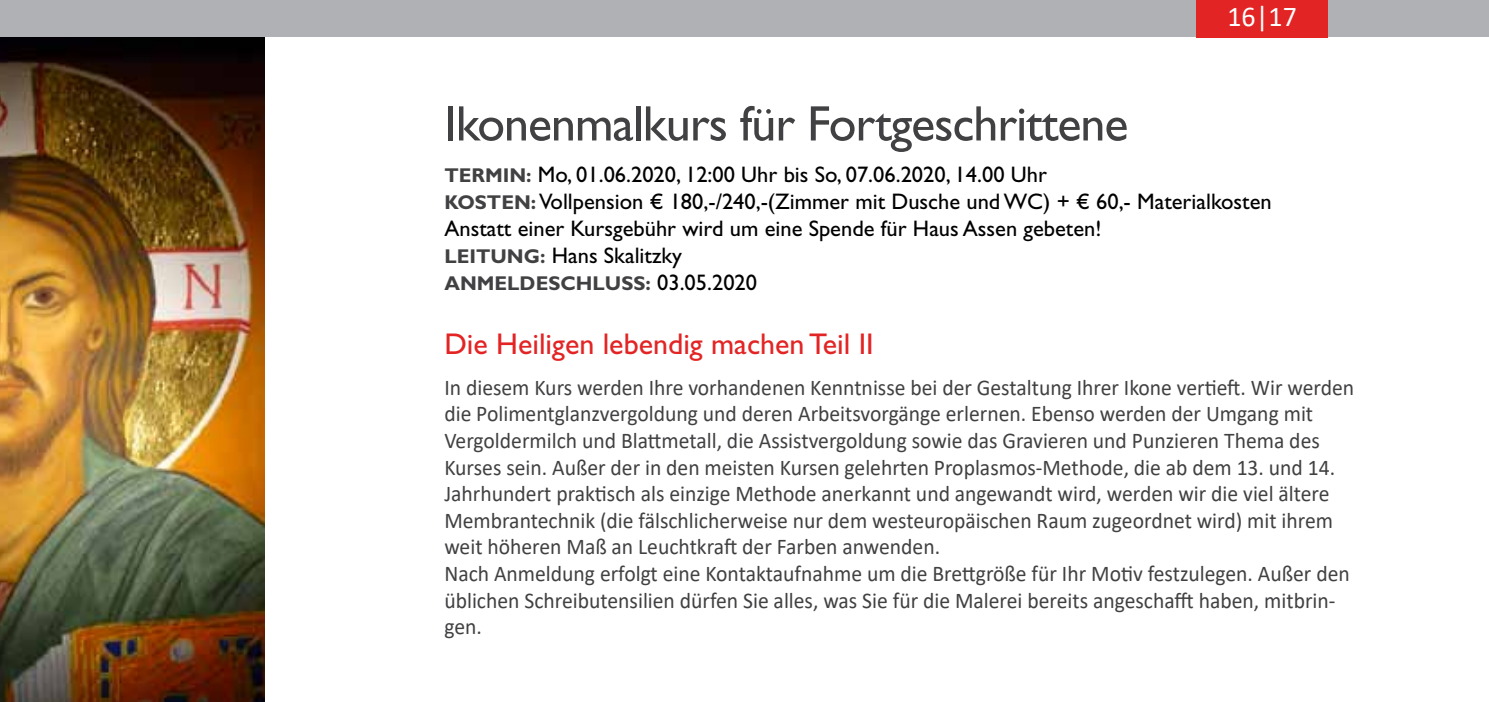
<style>
.page{position:relative;width:1489px;height:702px;background:#fff}
.page>*{position:absolute;margin:0;border:0;box-sizing:border-box;transform-origin:0 0}
.t1{font:50px "Gill Sans Std";letter-spacing:-.02em;color:#414042}
.t2{font:30px "Gill Sans Std";color:#e32424}
.t3{font:28.75px "Calibri";color:#fff}
.t4{font:22.5px/26.5px "Calibri";color:#414042;scale:.96 1}
.t5{font:22.5px/27px "Gill Sans Std";color:#000}
.t6{font:700 20px "Gill Sans Std";color:#414042}
.s1{font-weight:700;font-size:20px;color:#414042}
.s2{font-weight:400;font-size:22.5px;color:#000}
</style>
<div class="page">
<div style="left:0;top:0;width:1488px;height:37px;background:#afb1b4"></div>
<div style="left:1196px;top:0;width:131px;height:37px;background:#e32424"></div>
<img style="left:0;top:37px;width:265px;height:665px">
<p class="t3" style="left:1227px;top:-3px;width:71px">16|17</p>
<h1 class="t1" style="left:444px;top:95px;width:685px">Ikonenmalkurs für Fortgeschrittene</h1>
<p class="t5" style="left:444px;top:161px;width:828px"><span class="s1">TERM IN:</span> Mo, 01.06.2020, 12:00 Uhr bis So, 07.06.2020, 14.00 Uhr<br><span class="s1">KOSTEN:</span> Vollpension € 180,-/240,-(Zimmer mit Dusche und WC) + € 60,- Materialkosten Anstatt einer Kursgebühr wird um eine Spende für Haus Assen gebeten!<br><span class="s1">LEITUNG:</span> Hans Skalitzky</p>
<p class="t6" style="left:444px;top:271px;width:314px">ANMELDESCHLUSS: <span class="s2">03.05.2020</span></p>
<h2 class="t2" style="left:444px;top:327px;width:431px">Die Heiligen lebendig machen Teil II</h2>
<p class="t4" style="left:444px;top:373px;width:949px">In diesem Kurs werden Ihre vorhandenen Kenntnisse bei der Gestaltung Ihrer Ikone vertieft. Wir werden die Polimentglanzvergoldung und deren Arbeitsvorgänge erlernen. Ebenso werden der Umgang mit Vergoldermilch und Blattmetall, die Assistvergoldung sowie das Gravieren und Punzieren Thema des Kurses sein. Außer der in den meisten Kursen gelehrten Proplasmos-Methode, die ab dem 13. und 14.<br>Jahrhundert praktisch als einzige Methode anerkannt und angewandt wird, werden wir die viel ältere Membrantechnik (die fälschlicherweise nur dem westeuropäischen Raum zugeordnet wird) mit ihrem weit höheren Maß an Leuchtkraft der Farben anwenden.<br>Nach Anmeldung erfolgt eine Kontaktaufnahme um die Brettgröße für Ihr Motiv festzulegen. Außer den üblichen Schreibutensilien dürfen Sie alles, was Sie für die Malerei bereits angeschafft haben, mitbrin&shy;gen.</p>
</div>
